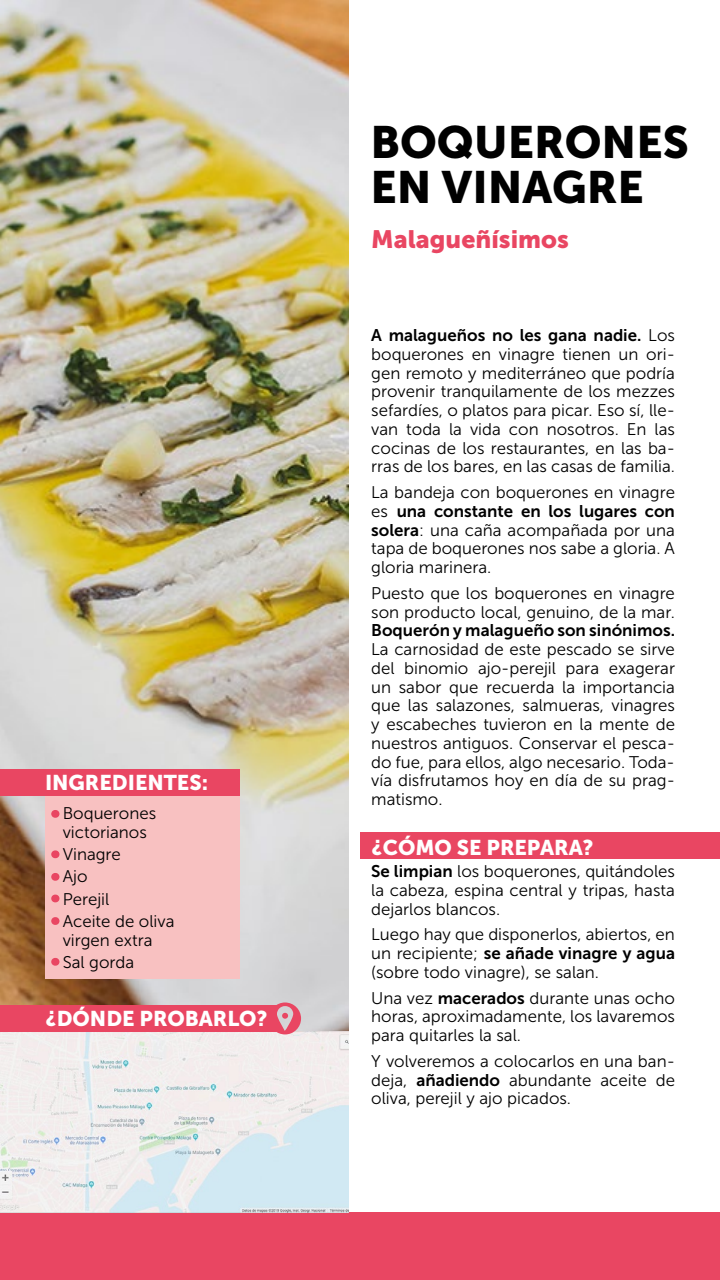
<style>
.page{position:relative;width:720px;height:1280px;background:#fff}
.page>*{position:absolute;margin:0;border:0;box-sizing:border-box;transform-origin:0 0}
.t1{font:45px/45px "Museo Sans 900";color:#000}
.t2{font:25px "Museo Sans 900";color:#e94662}
.t3{font:21.25px "Museo Sans 900";color:#fff}
.t4{font:16.88px/18.8px "Museo Sans 300";color:#000}
.t5{font:16.88px "Museo Sans 700";color:#000}
.s1{font-family:"Museo Sans 300"}
.s2{font-family:"Museo Sans 700"}
</style>
<div class="page">
<div style="left:0;top:1212px;width:720px;height:68px;background:#e94662"></div>
<img style="left:0;top:0;width:349px;height:1212px">
<div style="left:0;top:769px;width:240px;height:27px;background:#e94662"></div>
<div style="left:360px;top:833px;width:360px;height:26px;background:#e94662"></div>
<div style="left:0;top:1005px;width:276px;height:27px;background:#e94662"></div>
<svg style="left:269px;top:1002px;width:32px;height:32px"></svg>
<div style="left:45px;top:796px;width:195px;height:183px;background:#f8c1c1"></div>
<div style="left:51px;top:810px;width:8px;height:8px;background:#e94662;border-radius:4px"></div>
<div style="left:51px;top:850px;width:8px;height:8px;background:#e94662;border-radius:4px"></div>
<div style="left:51px;top:873px;width:8px;height:8px;background:#e94662;border-radius:4px"></div>
<div style="left:51px;top:895px;width:8px;height:7px;background:#e94662;border-radius:4px"></div>
<div style="left:51px;top:917px;width:8px;height:8px;background:#e94662;border-radius:4px"></div>
<div style="left:51px;top:958px;width:8px;height:8px;background:#e94662;border-radius:4px"></div>
<p class="t3" style="left:45px;top:771px;width:165px">INGREDIENTES:</p>
<p class="t4" style="left:63px;top:804px;width:95px">Boquerones victorianos</p>
<p class="t4" style="left:63px;top:843px;width:113px;line-height:22.2px">Vinagre<br>Ajo<br>Perejil<br>Aceite de oliva</p>
<p class="t4" style="left:63px;top:929px;width:91px;line-height:22.2px">virgen extra<br>Sal gorda</p>
<p class="t3" style="left:45px;top:1007px;width:224px">¿DÓNDE PROBARLO?</p>
<h1 class="t1" style="left:370px;top:119px;width:320px">BOQUERONES<br>EN VINAGRE</h1>
<h2 class="t2" style="left:371px;top:225px;width:199px">Malagueñísimos</h2>
<p class="t5" style="left:371px;top:326px;width:305px">A malagueños no les gana nadie. <span class="s1">Los</span></p>
<p class="t4" style="left:371px;top:345px;width:305px;text-align:justify">boquerones en vinagre tienen un ori&shy;gen remoto y mediterráneo que podría provenir tranquilamente de los mezzes sefardíes, o platos para picar. Eso sí, lle&shy;van toda la vida con nosotros. En las cocinas de los restaurantes, en las ba&shy;rras de los bares, en las casas de familia.</p>
<p class="t4" style="left:371px;top:483px;width:305px">La bandeja con boquerones en vinagre</p>
<p class="t5" style="left:371px;top:502px;width:305px"><span class="s1">es</span> una constante en los lugares con</p>
<p class="t4" style="left:371px;top:521px;width:305px;text-align:justify"><span class="s2">solera</span>: una caña acompañada por una tapa de boquerones nos sabe a gloria. A gloria marinera.</p>
<p class="t4" style="left:371px;top:584px;width:305px">Puesto que los boquerones en vinagre son producto local, genuino, de la mar.</p>
<p class="t5" style="left:371px;top:621px;width:305px">Boquerón y malagueño son sinónimos.</p>
<p class="t4" style="left:371px;top:640px;width:305px;text-align:justify">La carnosidad de este pescado se sirve del binomio ajo-perejil para exagerar un sabor que recuerda la importancia que las salazones, salmueras, vinagres y escabeches tuvieron en la mente de nuestros antiguos. Conservar el pesca&shy;do fue, para ellos, algo necesario. Toda&shy;vía disfrutamos hoy en día de su prag&shy;matismo.</p>
<p class="t3" style="left:371px;top:835px;width:224px">¿CÓMO SE PREPARA?</p>
<p class="t4" style="left:371px;top:862px;width:305px;text-align:justify"><span class="s2">Se limpian</span> los boquerones, quitándoles la cabeza, espina central y tripas, hasta dejarlos blancos.</p>
<p class="t4" style="left:371px;top:925px;width:305px">Luego hay que disponerlos, abiertos, en</p>
<p class="t5" style="left:371px;top:944px;width:305px"><span class="s1">un recipiente;</span> se añade vinagre y agua</p>
<p class="t4" style="left:371px;top:959px;width:305px;line-height:25.9px">(sobre todo vinagre), se salan.<br>Una vez <span class="s2">macerados</span> durante unas ocho</p>
<p class="t4" style="left:371px;top:1007px;width:305px">horas, aproximadamente, los lavaremos para quitarles la sal.</p>
<p class="t4" style="left:371px;top:1052px;width:305px;text-align:justify">Y volveremos a colocarlos en una ban&shy;deja, <span class="s2">añadiendo</span> abundante aceite de oliva, perejil y ajo picados.</p>
</div>
